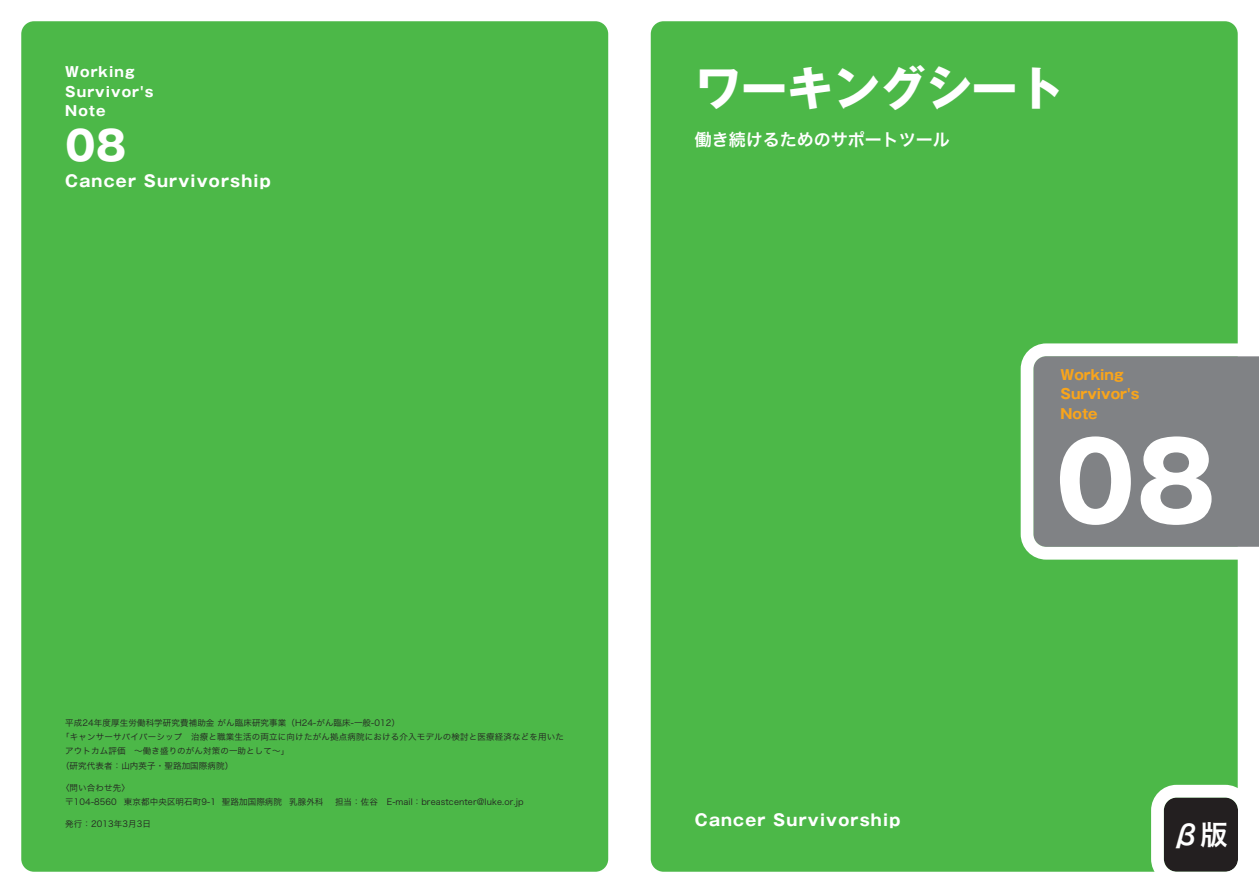
<style>
.page{position:relative;width:1259px;height:893px;background:#fff}
.page>*{position:absolute;margin:0;border:0;box-sizing:border-box;transform-origin:0 0}
.t1{font:700 106.35px "Gothic MB101 Pro";color:#fff}
.t2{font:700 46.8px "Gothic MB101 Pro";letter-spacing:-.015em;color:#fff}
.t3{font:700 40.35px "Gothic MB101 Pro";color:#fff}
.t4{font:27.6px "Hira Kaku Pro W6";color:#fff}
.t5{font:16.95px "Hira Kaku Pro W6";color:#fff}
.t6{font:700 15.9px "Gothic MB101 Pro";letter-spacing:.075em;color:#fff}
.t7{font:700 13.8px/19.5px "Gothic MB101 Pro";color:#f9a51b}
.t8{font:700 13.8px/19.5px "Gothic MB101 Pro";letter-spacing:.075em;color:#fff}
.t9{font:8.55px/14.4px "Hira Kaku Pro W3";letter-spacing:.015em;color:#231f20}
</style>
<div class="page">
<div style="left:21px;top:21px;width:587px;height:851px;background:#4cb848;border-radius:13px"></div>
<div style="left:651px;top:21px;width:586px;height:851px;background:#4cb848;border-radius:13px"></div>
<svg style="left:1020px;top:343px;width:239px;height:217px;background:#939697"></svg>
<svg style="left:1151px;top:785px;width:87px;height:87px;background:#5f5f5d"></svg>
<h3 class="t8" style="left:65px;top:61px;width:90px">Working<br>Survivor's<br>Note</h3>
<h3 class="t3" style="left:65px;top:113px;width:63px">08</h3>
<h3 class="t6" style="left:65px;top:167px;width:207px">Cancer Survivorship</h3>
<p class="t9" style="left:65px;top:714px;width:336px">平成24年度厚生労働科学研究費補助金がん臨床研究事業（H24-がん臨床-一般-012）</p>
<p class="t9" style="left:61px;top:729px;width:504px">「キャンサーサバイバーシップ 治療と職業生活の両立に向けたがん拠点病院における介入モデルの検討と医療経済などを用いた</p>
<p class="t9" style="left:65px;top:743px;width:225px">アウトカム評価 ～働き盛りのがん対策の一助として～」</p>
<p class="t9" style="left:61px;top:758px;width:174px">（研究代表者：山内英子・聖路加国際病院）</p>
<p class="t9" style="left:65px;top:779px;width:260px;text-indent:-4px">〈問い合わせ先〉<br>〒104-8560 東京都中央区明石町9-1 聖路加国際病院 乳腺外科</p>
<p class="t9" style="left:335px;top:794px;width:190px">担当：佐谷 E-mail：breastcenter@luke.or.jp</p>
<p class="t9" style="left:65px;top:816px;width:87px">発行：2013年3月3日</p>
<h2 class="t2" style="left:695px;top:50px;width:371px">ワーキングシート</h2>
<h3 class="t5" style="left:695px;top:124px;width:257px">働き続けるためのサポートツール</h3>
<h3 class="t7" style="left:1060px;top:363px;width:80px">Working<br>Survivor's<br>Note</h3>
<h3 class="t6" style="left:695px;top:806px;width:207px">Cancer Survivorship</h3>
<h1 class="t1" style="left:1055px;top:394px;width:163px">08</h1>
<h3 class="t4" style="left:1172px;top:809px;width:57px">β版</h3>
</div>
